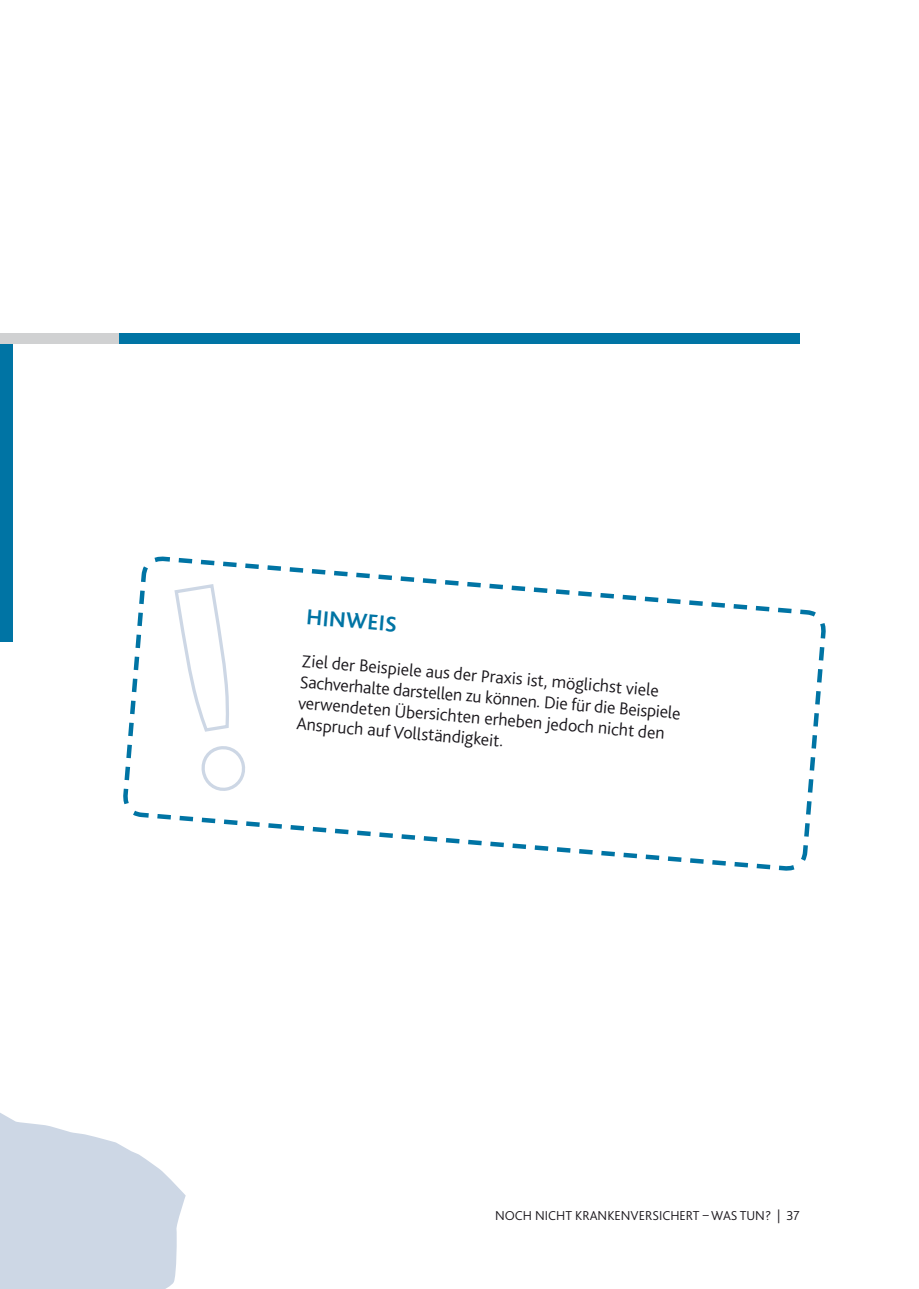
<style>
.page{position:relative;width:919px;height:1289px;background:#fff}
.page>*{position:absolute;margin:0;border:0;box-sizing:border-box;transform-origin:0 0}
.t1{font:700 22.5px "Bliss 2";color:#0074a4}
.t2{font:300 18px/21.1px "Bliss 2";color:#1a171c}
.t3{font:300 13.5px "Bliss 2";color:#1a171c}
</style>
<div class="page">
<div style="left:0;top:342px;width:13px;height:300px;background:#0074a4"></div>
<div style="left:118px;top:333px;width:681px;height:10px;background:#0074a4"></div>
<div style="left:0;top:333px;width:119px;height:10px;background:#d0d1d2"></div>
<svg style="left:154px;top:556px;width:672px;height:315px"></svg>
<svg style="left:0;top:1113px;width:186px;height:175px;fill:#cdd7e5"></svg>
<p class="t1" style="left:308px;top:602px;width:84px;rotate:5deg">hi nweis</p>
<p class="t2" style="left:303px;top:649px;width:383px;rotate:5deg">ZIEL DERBEISPIELE AUS DERPRAXIS IST, MÖGLICHST VIELE SACHVERHALTE DARSTELLEN ZU KÖNNEN. DIE FÜRDIE BEISPIELE VERWENDETEN ÜBERSICHTEN ERHEBEN JEDOCH NICHT DEN ANSPRUCH AUF VOLLSTÄNDIGKEIT.</p>
<p class="t3" style="left:495px;top:1207px;width:104px">NOCH NICHT KRANKENVE</p>
<p class="t3" style="left:645px;top:1207px;width:156px">RSI CHE RT – WAS TUN ? | 37</p>
</div>
